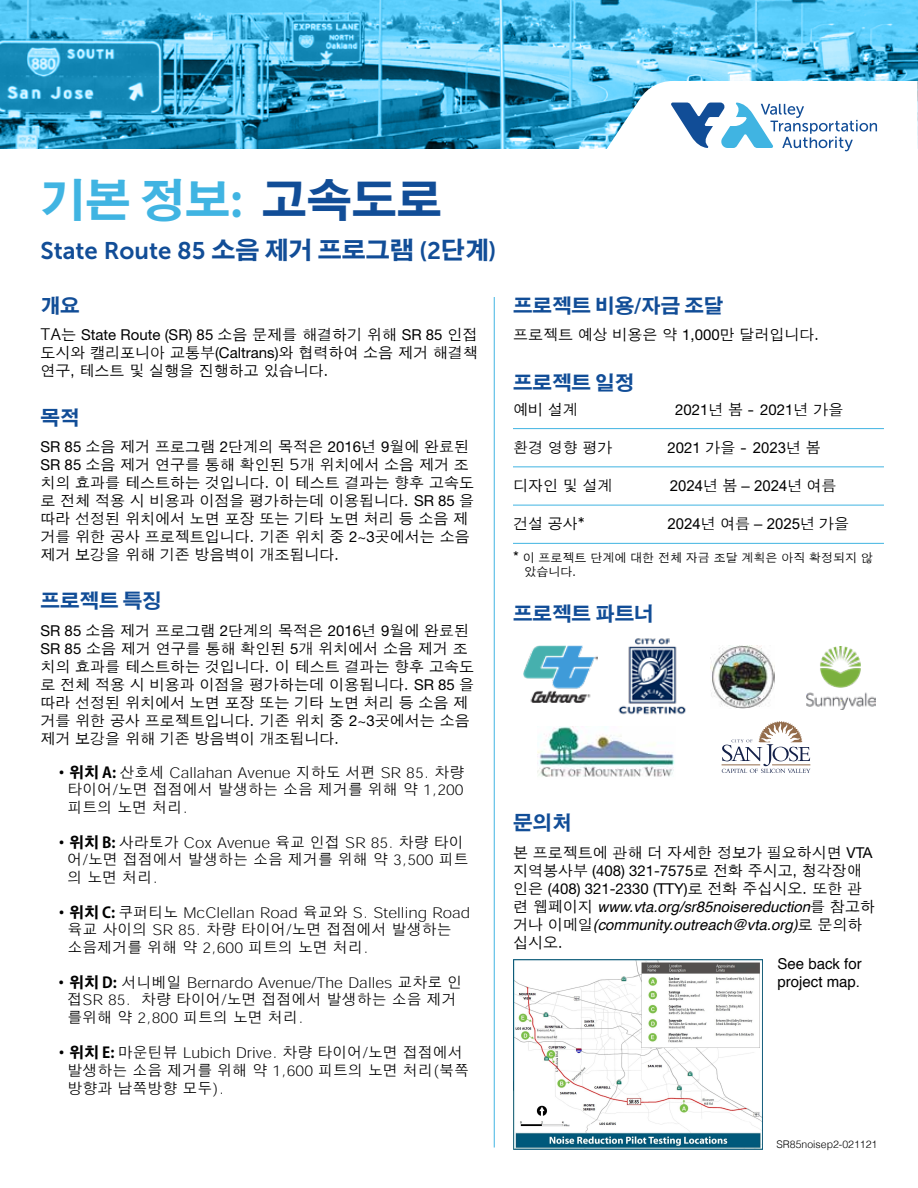
<style>
.page{position:relative;width:918px;height:1188px;background:#fff}
.page>*{position:absolute;margin:0;border:0;box-sizing:border-box;transform-origin:0 0}
.t1{font:700 45px "Adobe Gothic Std";color:#40b4e2}
.t2{font:24px "Museo Sans 700";color:#114d97}
.t3{font:700 19.5px "Adobe Gothic Std";color:#114d97}
.t4{font:15px/18px "Apple Gothic";color:#000}
.t5{font:300 15px/17.5px "Adobe Gothic Std";color:#000}
.t6{font:15px "Helvetica Neue LT Std";color:#000}
.t7{font:italic 15px/18px "Helvetica";color:#000}
.t8{font:15px "Arial";color:#000}
.t9{font:15px/18px "Helvetica";color:#000}
.t10{font:12px/14.4px "Apple Gothic";color:#000}
.t11{font:300 10.5px "Helvetica";color:#000}
.s1{color:#114d97}
.s2{font-family:"Adobe Gothic Std";font-weight:700}
.s3{font-family:"Apple Gothic"}
.s4{font-family:"Helvetica Neue LT Std"}
.s5{font-family:"Apple Gothic";font-weight:400}
.s6{font-weight:700}
.s7{font-family:"Arial"}
.s8{font-family:"Helvetica";font-size:15px}
.s9{font-family:"Apple Gothic";font-style:normal}
</style>
<div class="page">
<hr style="left:513px;top:428px;width:371px;height:1px;background:#40b4e2">
<hr style="left:513px;top:466px;width:371px;height:1px;background:#40b4e2">
<hr style="left:513px;top:505px;width:371px;height:1px;background:#40b4e2">
<hr style="left:513px;top:543px;width:371px;height:1px;background:#40b4e2">
<hr style="left:494px;top:297px;width:1px;height:851px;background:#40b4e2">
<img style="left:618px;top:638px;width:68px;height:77px">
<img style="left:524px;top:646px;width:73px;height:56px">
<svg style="left:722px;top:721px;width:88px;height:52px"></svg>
<img style="left:537px;top:727px;width:138px;height:50px">
<img style="left:710px;top:646px;width:64px;height:62px">
<img style="left:806px;top:647px;width:69px;height:62px">
<img style="left:513px;top:959px;width:249px;height:190px">
<svg style="left:0;top:0;width:918px;height:148px;background:#46aad2"></svg>
<svg style="left:587px;top:81px;width:331px;height:71px"></svg>
<h1 class="t1" style="left:40px;top:173px;width:403px">기본 정보: <span class="s1">고속도로</span></h1>
<h2 class="t2" style="left:40px;top:238px;width:457px">State Route 85 <span class="s2">소음 제거 프로그램</span> (2<span class="s2">단계</span>)</h2>
<h3 class="t3" style="left:40px;top:294px;width:40px">개요</h3>
<p class="t6" style="left:40px;top:326px;width:438px"><span class="s3">TA는</span> State Route (SR) 85 <span class="s3">소음 문제를 해결하기 위해</span> SR 85 <span class="s3">인접</span></p>
<p class="t4" style="left:40px;top:344px;width:439px">도시와 캘리포니아 교통부<span class="s4">(Caltrans)</span>와 협력하여 소음 제거 해결책 연구, 테스트 및 실행을 진행하고 있습니다.</p>
<h3 class="t3" style="left:40px;top:406px;width:40px">목적</h3>
<p class="t4" style="left:40px;top:438px;width:435px"><span class="s4">SR 85</span> 소음 제거 프로그램 <span class="s4">2</span>단계의 목적은 <span class="s4">2016</span>년 <span class="s4">9</span>월에 완료된<br><span class="s4">SR 85</span> 소음 제거 연구를 통해 확인된 5개 위치에서 소음 제거 조 치의 효과를 테스트하는 것입니다. 이 테스트 결과는 향후 고속도 로 전체 적용 시 비용과 이점을 평가하는데 이용됩니다. <span class="s4">SR 85</span> 을 따라 선정된 위치에서 노면 포장 또는 기타 노면 처리 등 소음 제 거를 위한 공사 프로젝트입니다. 기존 위치 중 <span class="s4">2~3</span>곳에서는 소음 제거 보강을 위해 기존 방음벽이 개조됩니다.</p>
<h3 class="t3" style="left:40px;top:590px;width:123px">프로젝트 특징</h3>
<p class="t4" style="left:40px;top:622px;width:435px"><span class="s4">SR 85</span> 소음 제거 프로그램 <span class="s4">2</span>단계의 목적은 <span class="s4">2016</span>년 <span class="s4">9</span>월에 완료된<br><span class="s4">SR 85</span> 소음 제거 연구를 통해 확인된 <span class="s4">5</span>개 위치에서 소음 제거 조 치의 효과를 테스트하는 것입니다. 이 테스트 결과는 향후 고속도 로 전체 적용 시 비용과 이점을 평가하는데 이용됩니다. <span class="s4">SR 85</span> 을 따라 선정된 위치에서 노면 포장 또는 기타 노면 처리 등 소음 제 거를 위한 공사 프로젝트입니다. 기존 위치 중 <span class="s4">2~3</span>곳에서는 소음 제거 보강을 위해 기존 방음벽이 개조됩니다.</p>
<p class="t5" style="left:68px;top:763px;width:398px;text-align:justify;text-indent:-14px"><span class="s5">•</span><span class="s6">위치 A:</span> 산호세 Callahan Avenue 지하도 서편 SR 85. 차량 타이어/노면 접점에서 발생하는 소음 제거를 위해 약 1,200 피트의 노면 처리.</p>
<p class="t5" style="left:68px;top:833px;width:403px;text-indent:-14px"><span class="s5">•</span><span class="s6">위치 B:</span> 사라토가 Cox Avenue 육교 인접 SR 85. 차량 타이 어/노면 접점에서 발생하는 소음 제거를 위해 약 3,500 피트 의 노면 처리.</p>
<p class="t5" style="left:67px;top:903px;width:404px;text-indent:-13px"><span class="s5">•</span><span class="s6">위치 C:</span> 쿠퍼티노 McClellan Road 육교와 S. Stelling Road 육교 사이의 SR 85. 차량 타이어/노면 접점에서 발생하는 소음제거를 위해 약 2,600 피트의 노면 처리.</p>
<p class="t5" style="left:68px;top:973px;width:396px;text-indent:-14px"><span class="s5">•</span><span class="s6">위치 D:</span> 서니베일 Bernardo Avenue/The Dalles 교차로 인 접SR 85. 차량 타이어/노면 접점에서 발생하는 소음 제거 를위해 약 2,800 피트의 노면 처리.</p>
<p class="t5" style="left:68px;top:1043px;width:403px;text-indent:-14px"><span class="s5">•</span><span class="s6">위치 E:</span> 마운틴뷰 Lubich Drive. 차량 타이어/노면 접점에서 발생하는 소음 제거를 위해 약 1,600 피트의 노면 처리(북쪽 방향과 남쪽방향 모두).</p>
<h3 class="t3" style="left:513px;top:294px;width:212px">프로젝트 비용/자금 조달</h3>
<p class="t4" style="left:513px;top:326px;width:308px">프로젝트 예상 비용은 약 <span class="s4">1,000</span>만 달러입니다.</p>
<h3 class="t3" style="left:513px;top:371px;width:123px">프로젝트 일정</h3>
<p class="t4" style="left:513px;top:401px;width:66px">예비 설계</p>
<p class="t6" style="left:675px;top:400px;width:170px">2021<span class="s3">년 봄 -</span> 2021<span class="s3">년 가을</span></p>
<p class="t4" style="left:513px;top:439px;width:101px">환경 영향 평가</p>
<p class="t4" style="left:668px;top:439px;width:155px"><span class="s4">2021</span> 가을 - <span class="s7">2023</span>년 봄</p>
<p class="t4" style="left:513px;top:477px;width:101px">디자인 및 설계</p>
<p class="t8" style="left:670px;top:476px;width:168px">2024<span class="s3">년 봄</span> – 2024<span class="s3">년 여름</span></p>
<p class="t4" style="left:513px;top:515px;width:73px">건설 공사*</p>
<p class="t8" style="left:668px;top:514px;width:183px">2024<span class="s3">년 여름</span> – 2025<span class="s3">년 가을</span></p>
<p class="t10" style="left:525px;top:550px;width:350px;text-indent:-12px"><span class="s8">*</span> 이 프로젝트 단계에 대한 전체 자금 조달 계획은 아직 확정되지 않 았습니다.</p>
<h3 class="t3" style="left:513px;top:602px;width:142px">프로젝트 파트너</h3>
<h3 class="t3" style="left:513px;top:811px;width:60px">문의처</h3>
<p class="t4" style="left:513px;top:844px;width:361px">본 프로젝트에 관해 더 자세한 정보가 필요하시면 <span class="s4">VTA </span>지역봉사부 <span class="s4">(408) 321-7575</span>로 전화 주시고, 청각장애</p>
<p class="t6" style="left:513px;top:880px;width:351px"><span class="s3">인은</span> (408) 321-2330 (TTY)<span class="s3">로 전화 주십시오. 또한 관</span></p>
<p class="t7" style="left:513px;top:898px;width:364px"><span class="s9">련 웹페이지</span> www.vta.org/sr85noisereduction<span class="s9">를 참고하 거나 이메일</span>(community.outreach@vta.org)<span class="s9">로 문의하</span></p>
<p class="t4" style="left:513px;top:934px;width:52px">십시오.</p>
<p class="t9" style="left:778px;top:955px;width:86px">See back for project map.</p>
<p class="t11" style="left:777px;top:1135px;width:102px">SR85noisep2-021121</p>
</div>
